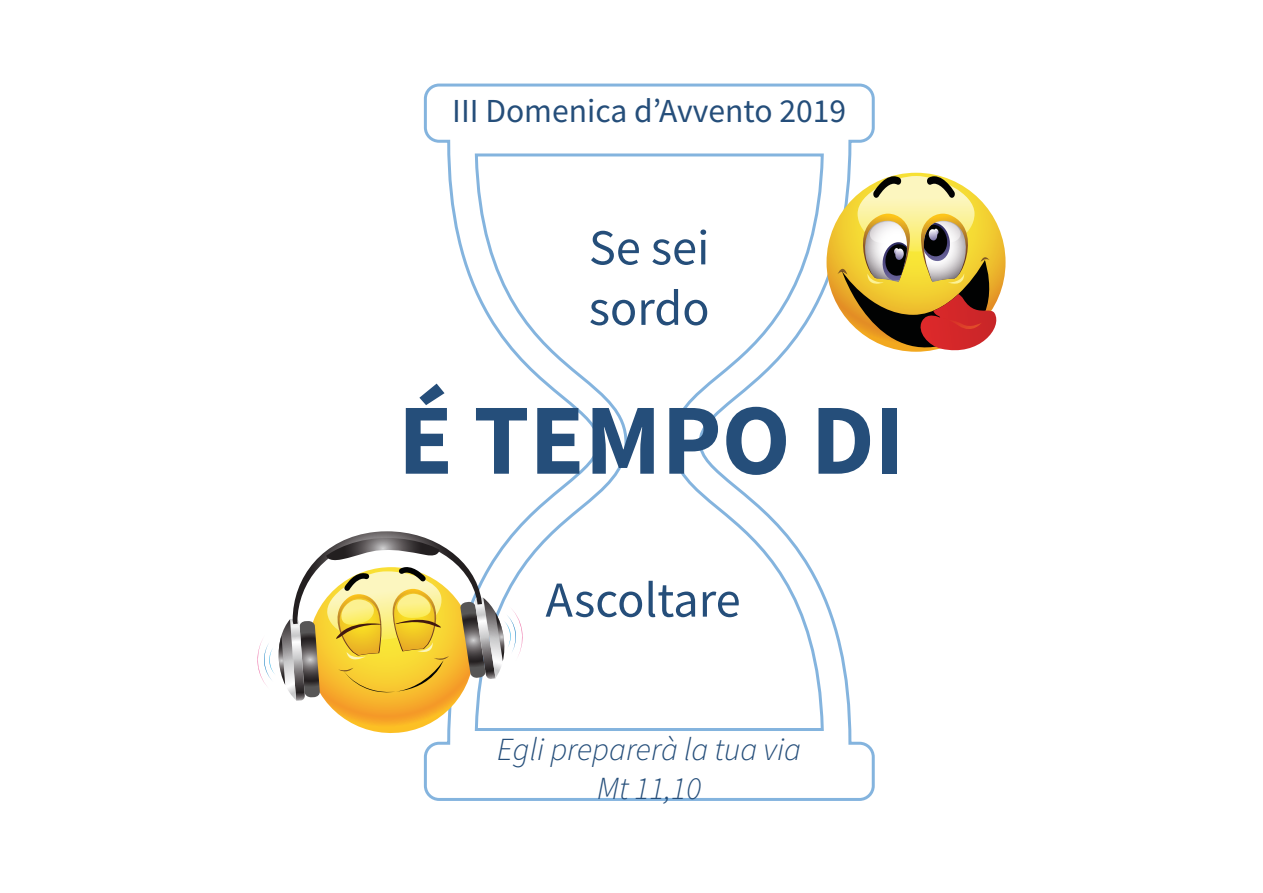
<style>
.page{position:relative;width:1263px;height:893px;background:#fff}
.page>*{position:absolute;margin:0;border:0;box-sizing:border-box;transform-origin:0 0}
.t1{font:50.4px/60.4px "Source Sans Pro";color:#254e7a}
.t2{font:33.6px "Source Sans Pro";color:#254e7a}
.t3{font:italic 300 32.25px/38.5px "Source Sans Pro";color:#254e7a;text-align:center}
</style>
<div class="page">
<svg style="left:424px;top:84px;width:451px;height:717px"></svg>
<svg style="left:406px;top:384px;width:42px;height:90px"></svg>
<svg style="left:476px;top:408px;width:51px;height:66px"></svg>
<svg style="left:537px;top:408px;width:42px;height:66px"></svg>
<svg style="left:592px;top:408px;width:62px;height:66px"></svg>
<svg style="left:669px;top:408px;width:49px;height:66px"></svg>
<svg style="left:726px;top:407px;width:60px;height:68px"></svg>
<svg style="left:818px;top:408px;width:52px;height:66px"></svg>
<div style="left:882px;top:408px;width:15px;height:66px;background:#254e7a"></div>
<svg style="left:257px;top:531px;width:267px;height:208px"></svg>
<svg style="left:826px;top:173px;width:179px;height:179px"></svg>
<svg style="left:837px;top:176px;width:169px;height:197px"></svg>
<p class="t2" style="left:452px;top:89px;width:395px">III Domenica d’Avvento 2019</p>
<h1 class="t1" style="left:589px;top:217px;width:122px">Se sei sordo</h1>
<h1 class="t1" style="left:545px;top:569px;width:197px">Ascoltare</h1>
<p class="t3" style="left:497px;top:730px;width:305px">Egli preparerà la tua via<br>Mt 11,10</p>
</div>
